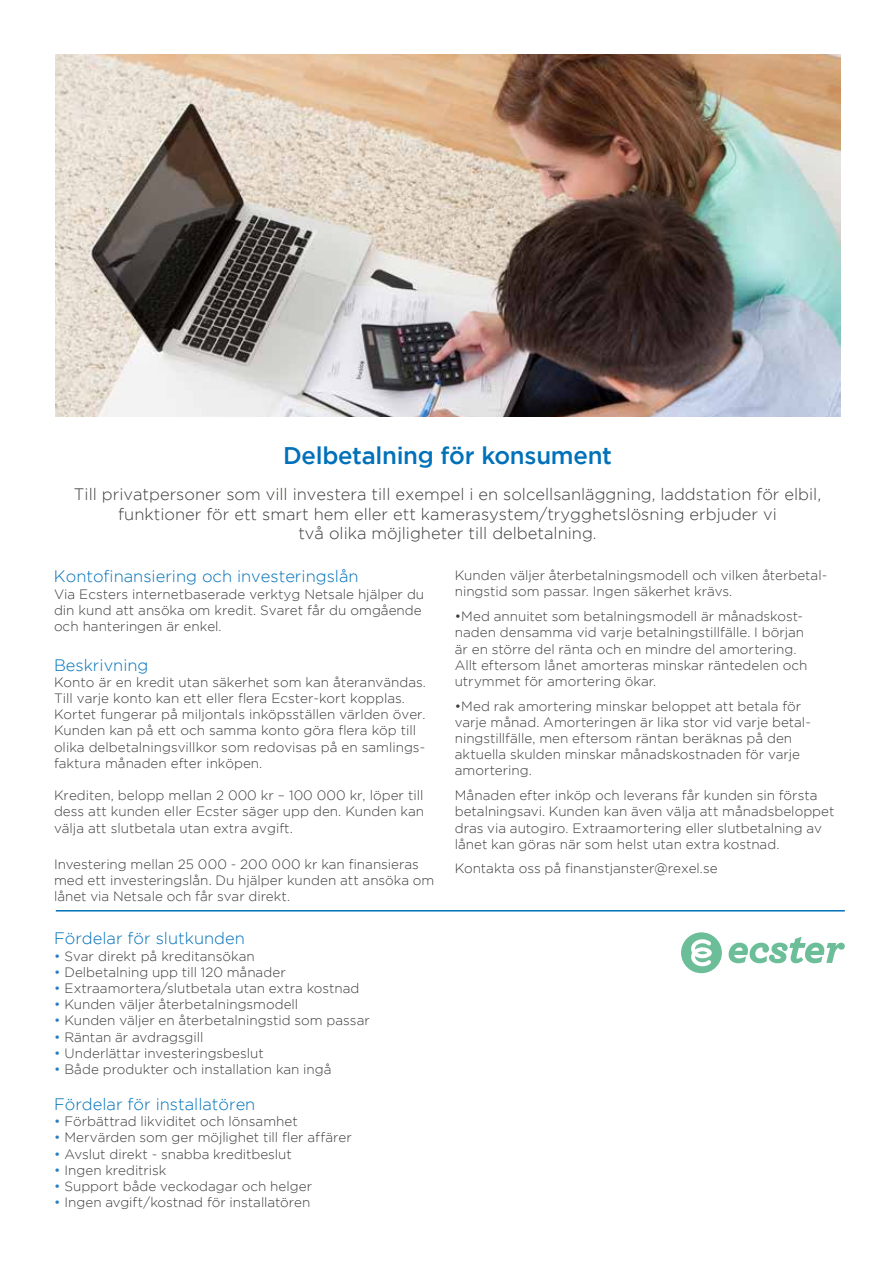
<style>
.page{position:relative;width:893px;height:1263px;background:#fff}
.page>*{position:absolute;margin:0;border:0;box-sizing:border-box;transform-origin:0 0}
.t1{font:500 24px "Gotham";letter-spacing:-.01em;color:#0071b9}
.t2{font:300 16.5px/19.8px "Gotham";color:#3c3c3b;text-align:center}
.t3{font:300 16.5px "Gotham";color:#0071b9}
.t4{font:300 13.5px/16.2px "Gotham";color:#3c3c3b}
.s1{color:#267cc1}
</style>
<div class="page">
<svg style="left:729px;top:937px;width:116px;height:26px"></svg>
<div style="left:681px;top:932px;width:41px;height:41px;background:#6cbe99;border-radius:50%"></div>
<svg style="left:691px;top:939px;width:21px;height:27px"></svg>
<img style="left:56px;top:54px;width:784px;height:363px">
<hr style="left:56px;top:910px;width:789px;height:1px;background:#0071b9">
<h1 class="t1" style="left:283px;top:442px;width:330px">Delbetalning för konsument</h1>
<p class="t2" style="left:74px;top:484px;width:749px">Till privatpersoner som vill investera till exempel i en solcellsanläggning, laddstation för elbil, funktioner för ett smart hem eller ett kamerasystem/trygghetslösning erbjuder vi<br>två olika möjligheter till delbetalning.</p>
<p class="t3" style="left:54px;top:567px;width:306px">Kontofinansiering och investeringslån</p>
<p class="t4" style="left:54px;top:585px;width:372px">Via Ecsters internetbaserade verktyg Netsale hjälper du din kund att ansöka om kredit. Svaret får du omgående och hanteringen är enkel.</p>
<p class="t3" style="left:54px;top:656px;width:96px">Beskrivning</p>
<p class="t4" style="left:54px;top:674px;width:373px">Konto är en kredit utan säkerhet som kan återanvändas.<br>Till varje konto kan ett eller flera Ecster-kort kopplas.<br>Kortet fungerar på miljontals inköpsställen världen över.<br>Kunden kan på ett och samma konto göra flera köp till olika delbetalningsvillkor som redovisas på en samlings&shy;faktura månaden efter inköpen.</p>
<p class="t4" style="left:54px;top:787px;width:372px;text-align:justify">Krediten, belopp mellan 2 000 kr – 100 000 kr, löper till dess att kunden eller Ecster säger upp den. Kunden kan välja att slutbetala utan extra avgift.</p>
<p class="t4" style="left:54px;top:855px;width:382px">Investering mellan 25 000 - 200 000 kr kan finansieras med ett investeringslån. Du hjälper kunden att ansöka om lånet via Netsale och får svar direkt.</p>
<p class="t4" style="left:455px;top:567px;width:374px">Kunden väljer återbetalningsmodell och vilken återbetal&shy;ningstid som passar. Ingen säkerhet krävs.</p>
<p class="t4" style="left:455px;top:608px;width:354px">•Med annuitet som betalningsmodell är månadskost&shy;naden densamma vid varje betalningstillfälle. I början är en större del ränta och en mindre del amortering.<br>Allt eftersom lånet amorteras minskar räntedelen och utrymmet för amortering ökar.</p>
<p class="t4" style="left:455px;top:697px;width:358px">•Med rak amortering minskar beloppet att betala för varje månad. Amorteringen är lika stor vid varje betal&shy;ningstillfälle, men eftersom räntan beräknas på den aktuella skulden minskar månadskostnaden för varje amortering.</p>
<p class="t4" style="left:455px;top:787px;width:381px">Månaden efter inköp och leverans får kunden sin första betalningsavi. Kunden kan även välja att månadsbeloppet dras via autogiro. Extraamortering eller slutbetalning av lånet kan göras när som helst utan extra kostnad.</p>
<p class="t4" style="left:455px;top:860px;width:264px">Kontakta oss på finanstjanster@rexel.se</p>
<p class="t3" style="left:54px;top:929px;width:192px">Fördelar för slutkunden</p>
<p class="t4" style="left:54px;top:947px;width:202px"><span class="s1">•</span> Svar direkt på kreditansökan</p>
<p class="t4" style="left:54px;top:964px;width:233px"><span class="s1">•</span> Delbetalning upp till 120 månader</p>
<p class="t4" style="left:54px;top:980px;width:307px"><span class="s1">•</span> Extraamortera/slutbetala utan extra kostnad</p>
<p class="t4" style="left:54px;top:996px;width:246px"><span class="s1">•</span> Kunden väljer återbetalningsmodell</p>
<p class="t4" style="left:54px;top:1012px;width:317px"><span class="s1">•</span> Kunden väljer en återbetalningstid som passar</p>
<p class="t4" style="left:54px;top:1028px;width:151px"><span class="s1">•</span> Räntan är avdragsgill</p>
<p class="t4" style="left:54px;top:1045px;width:211px"><span class="s1">•</span> Underlättar investeringsbeslut</p>
<p class="t4" style="left:54px;top:1061px;width:279px"><span class="s1">•</span> Både produkter och installation kan ingå</p>
<p class="t3" style="left:54px;top:1095px;width:203px">Fördelar för installatören</p>
<p class="t4" style="left:54px;top:1113px;width:245px"><span class="s1">•</span> Förbättrad likviditet och lönsamhet</p>
<p class="t4" style="left:54px;top:1129px;width:299px"><span class="s1">•</span> Mervärden som ger möjlighet till fler affärer</p>
<p class="t4" style="left:54px;top:1145px;width:239px"><span class="s1">•</span> Avslut direkt - snabba kreditbeslut</p>
<p class="t4" style="left:54px;top:1162px;width:114px"><span class="s1">•</span> Ingen kreditrisk</p>
<p class="t4" style="left:54px;top:1178px;width:260px"><span class="s1">•</span> Support både veckodagar och helger</p>
<p class="t4" style="left:54px;top:1194px;width:258px"><span class="s1">•</span> Ingen avgift/kostnad för installatören</p>
</div>
